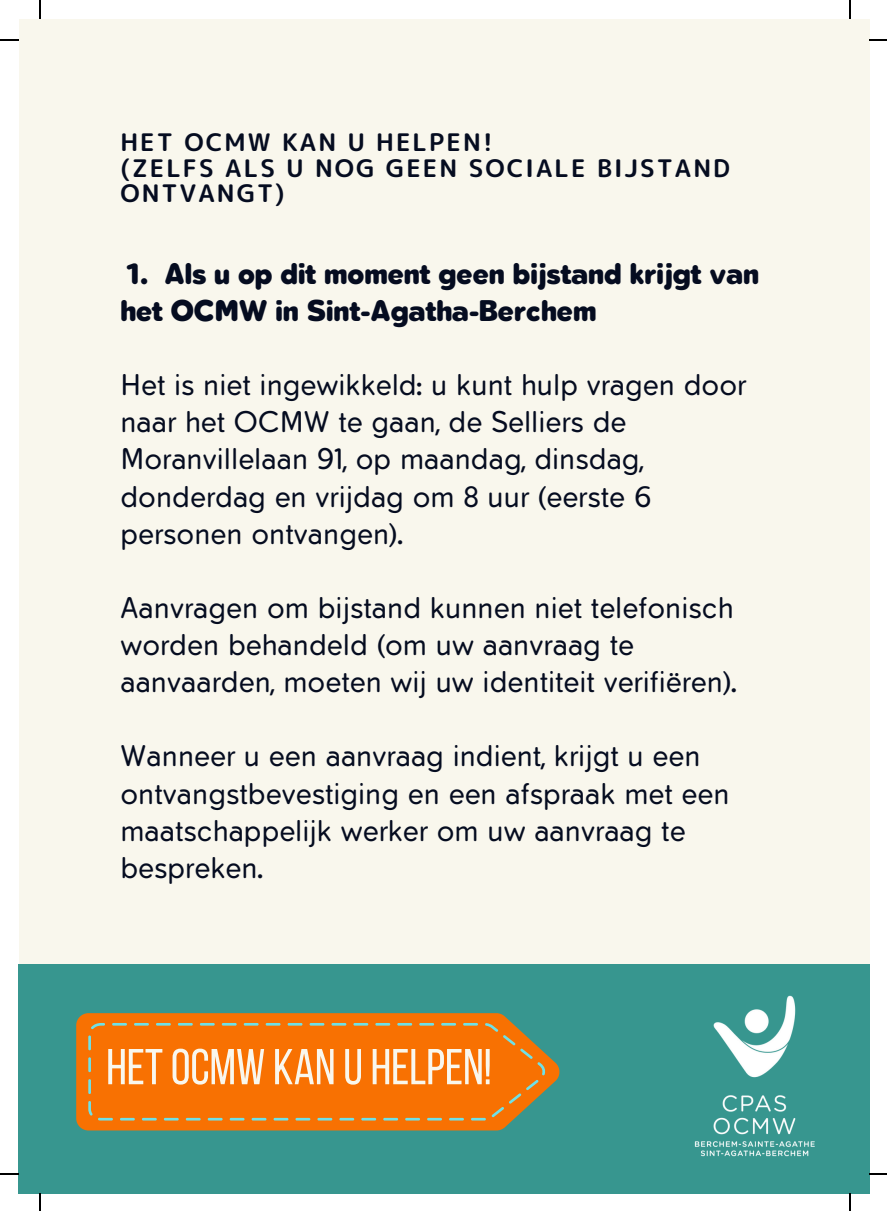
<style>
.page{position:relative;width:887px;height:1211px;background:#fff}
.page>*{position:absolute;margin:0;border:0;box-sizing:border-box;transform-origin:0 0}
.t1{font:50.4px "Bebas Neue";color:#f9f7ed}
.t2{font:27px/37.1px "Tabarra Pro Round";color:#050c20}
.t3{font:900 27px/37.1px "Tabarra Pro Round";color:#050c20}
.t4{font:24.07px/25.2px "rounded mplus 1 p bold";letter-spacing:.085em;color:#050c20}
</style>
<div class="page">
<div style="left:19px;top:19px;width:850px;height:1174px;background:#f9f7ed"></div>
<div style="left:19px;top:964px;width:850px;height:229px;background:#37968f"></div>
<svg style="left:76px;top:1013px;width:484px;height:117px;fill:#f87102"></svg>
<svg style="left:88px;top:1023px;width:458px;height:97px;background:#ee760e"></svg>
<img style="left:694px;top:995px;width:121px;height:162px">
<svg style="left:39px;top:0;width:1px;height:19px"></svg>
<svg style="left:0;top:39px;width:19px;height:2px"></svg>
<svg style="left:849px;top:0;width:1px;height:19px"></svg>
<svg style="left:869px;top:39px;width:18px;height:2px"></svg>
<svg style="left:39px;top:1193px;width:1px;height:18px"></svg>
<svg style="left:0;top:1173px;width:19px;height:2px"></svg>
<svg style="left:849px;top:1193px;width:1px;height:18px"></svg>
<svg style="left:869px;top:1173px;width:18px;height:2px"></svg>
<p class="t4" style="left:120px;top:130px;width:374px">HET OCMW KAN U HELPEN!</p>
<p class="t4" style="left:120px;top:155px;width:611px">(ZELFS ALS U NOG GEEN SOCIALE BIJSTAND<br>ONTVANGT)</p>
<p class="t3" style="left:120px;top:257px;width:640px">1. Als u op dit moment geen bijstand krijgt van het OCMW in Sint-Agatha-Berchem</p>
<p class="t2" style="left:120px;top:369px;width:627px">Het is niet ingewikkeld: u kunt hulp vragen door naar het OCMW te gaan, de Selliers de Moranvillelaan 91, op maandag, dinsdag, donderdag en vrijdag om 8 uur (eerste 6 personen ontvangen).</p>
<p class="t2" style="left:120px;top:592px;width:618px">Aanvragen om bijstand kunnen niet telefonisch worden behandeld (om uw aanvraag te aanvaarden, moeten wij uw identiteit verifiëren).</p>
<p class="t2" style="left:120px;top:740px;width:610px">Wanneer u een aanvraag indient, krijgt u een ontvangstbevestiging en een afspraak met een maatschappelijk werker om uw aanvraag te bespreken.</p>
<p class="t1" style="left:106px;top:1046px;width:387px">HETOCMW KAN U HELPEN!</p>
</div>
